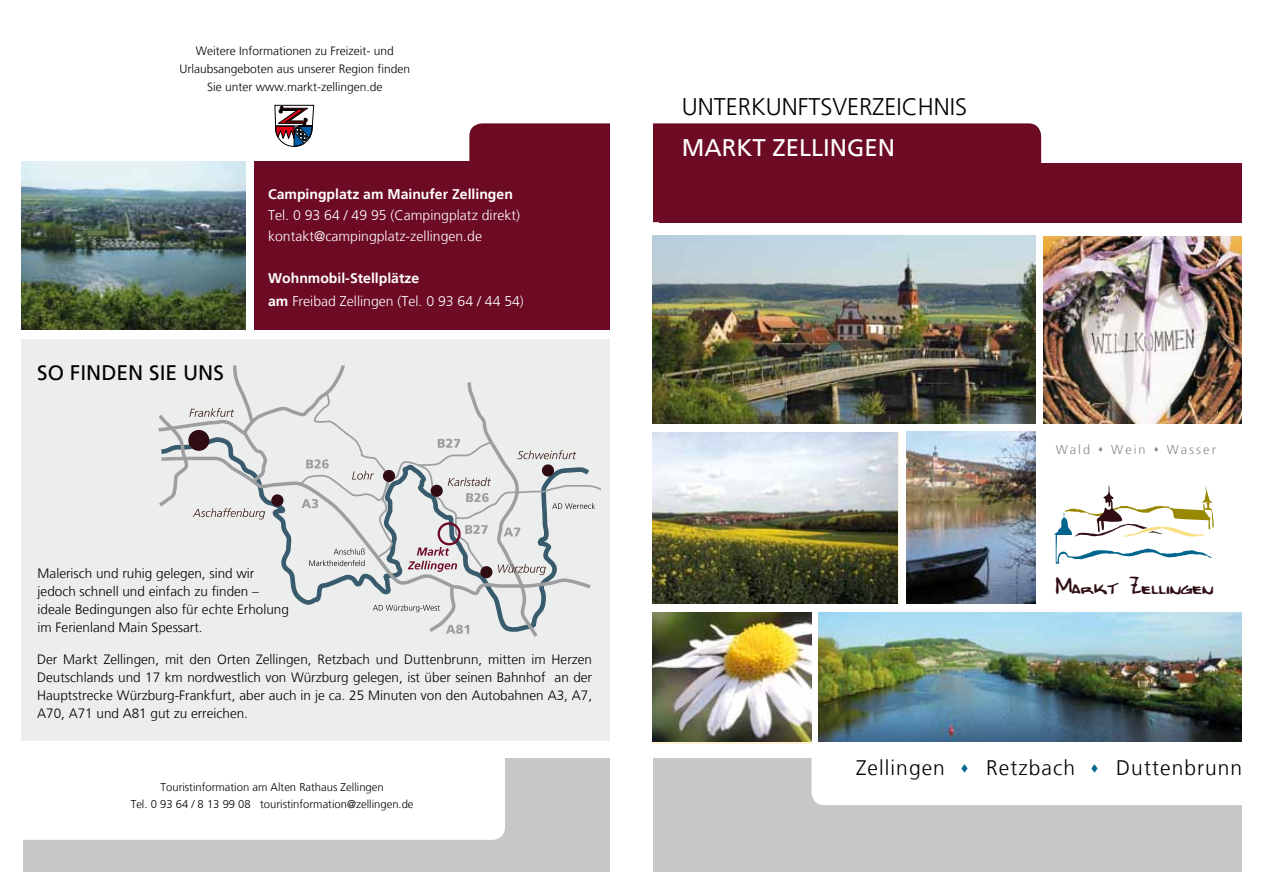
<style>
.page{position:relative;width:1263px;height:893px;background:#fff}
.page>*{position:absolute;margin:0;border:0;box-sizing:border-box;transform-origin:0 0}
.t1{font:24.6px "Bobcat";color:#2f0d12}
.t2{font:300 24px "Frutiger LT";color:#000}
.t3{font:24px "Frutiger LT";color:#fff}
.t4{font:300 21px "Frutiger LT";letter-spacing:.05em;color:#000}
.t5{font:21px "Frutiger LT";color:#000}
.t6{font:300 14.1px/21px "Frutiger LT";color:#fff}
.t7{font:700 14.1px "Frutiger LT";color:#fff}
.t8{font:300 13.5px/18px "Frutiger LT";color:#000;text-align:justify}
.t9{font:300 12.75px "Frutiger LT";letter-spacing:.16em;color:#87888a}
.t10{font:300 12px/18px "Frutiger LT";color:#000;text-align:center}
.t11{font:300 11.25px/16.5px "Frutiger LT";color:#000;text-align:center}
.s1{font-weight:700}
.s2{color:#00668e}
</style>
<div class="page">
<div style="left:23px;top:758px;width:587px;height:113px;background:#c6c7c8"></div>
<div style="left:21px;top:726px;width:484px;height:114px;background:#fff"></div>
<div style="left:22px;top:339px;width:588px;height:402px;background:#eceded"></div>
<div style="left:254px;top:161px;width:356px;height:169px;background:#6d0a24"></div>
<img style="left:21px;top:162px;width:225px;height:168px">
<svg style="left:275px;top:105px;width:39px;height:42px"></svg>
<div style="left:631px;top:758px;width:611px;height:113px;background:#c6c7c8"></div>
<div style="left:811px;top:706px;width:431px;height:99px;background:#fff"></div>
<div style="left:659px;top:163px;width:583px;height:59px;background:#6d0a24"></div>
<div style="left:469px;top:123px;width:572px;height:99px;background:#6d0a24;border-radius:13px"></div>
<div style="left:610px;top:21px;width:43px;height:872px;background:#fff"></div>
<svg style="left:1054px;top:485px;width:160px;height:79px"></svg>
<img style="left:653px;top:236px;width:382px;height:187px">
<img style="left:907px;top:432px;width:128px;height:172px">
<div style="left:653px;top:612px;width:158px;height:132px;background:linear-gradient(to right,#fff1d6,#fff1d6)"></div>
<img style="left:653px;top:612px;width:158px;height:129px">
<img style="left:653px;top:432px;width:245px;height:172px">
<img style="left:1043px;top:236px;width:199px;height:188px">
<img style="left:819px;top:612px;width:423px;height:129px">
<svg style="left:158px;top:365px;width:443px;height:272px"></svg>
<div style="left:383px;top:470px;width:12px;height:12px;background:#2f0d12;border-radius:50%"></div>
<p class="t10" style="left:179px;top:42px;width:232px">Weitere Informationen zu Freizeit- und<br>Urlaubsangeboten aus unserer Region finden<br>Sie unter www.markt-zellingen.de</p>
<h3 class="t5" style="left:37px;top:360px;width:188px">SO FINDEN SIE UNS</h3>
<p class="t7" style="left:268px;top:185px;width:246px">Campingplatz am Mainufer Zellingen</p>
<p class="t6" style="left:268px;top:204px;width:253px">Tel. 0 93 64 / 49 95 (Campingplatz direkt) kontakt@campingplatz-zellingen.de</p>
<p class="t6" style="left:268px;top:266px;width:257px;line-height:23.1px"><span class="s1">Wohnmobil-Stellplätze<br>am</span> Freibad Zellingen (Tel. 0 93 64 / 44 54)</p>
<p class="t8" style="left:38px;top:564px;width:253px;text-align:left">Malerisch und ruhig gelegen, sind wir jedoch schnell und einfach zu finden – ideale Bedingungen also für echte Erholung im Ferienland Main Spessart.</p>
<p class="t8" style="left:37px;top:650px;width:556px">Der Markt Zellingen, mit den Orten Zellingen, Retzbach und Duttenbrunn, mitten im Herzen Deutschlands und 17 km nordwestlich von Würzburg gelegen, ist über seinen Bahnhof an der Hauptstrecke Würzburg-Frankfurt, aber auch in je ca. 25 Minuten von den Autobahnen A3, A7, A70, A71 und A81 gut zu erreichen.</p>
<p class="t11" style="left:131px;top:779px;width:284px">Touristinformation am Alten Rathaus Zellingen<br>Tel. 0 93 64 / 8 13 99 08 touristinformation@zellingen.de</p>
<h2 class="t2" style="left:682px;top:94px;width:287px">UNTERKUNFTSVERZEICHNIS</h2>
<h2 class="t3" style="left:682px;top:133px;width:215px">MARKT ZELLINGEN</h2>
<p class="t9" style="left:1056px;top:443px;width:162px">Wald ▲ Wein ▲ Wasser</p>
<h1 class="t1" style="left:1053px;top:573px;width:161px">Markt Zellingen</h1>
<h3 class="t4" style="left:856px;top:756px;width:388px">Zellingen <span class="s2">▲</span> Retzbach <span class="s2">▲</span> Duttenbrunn</h3>
</div>
